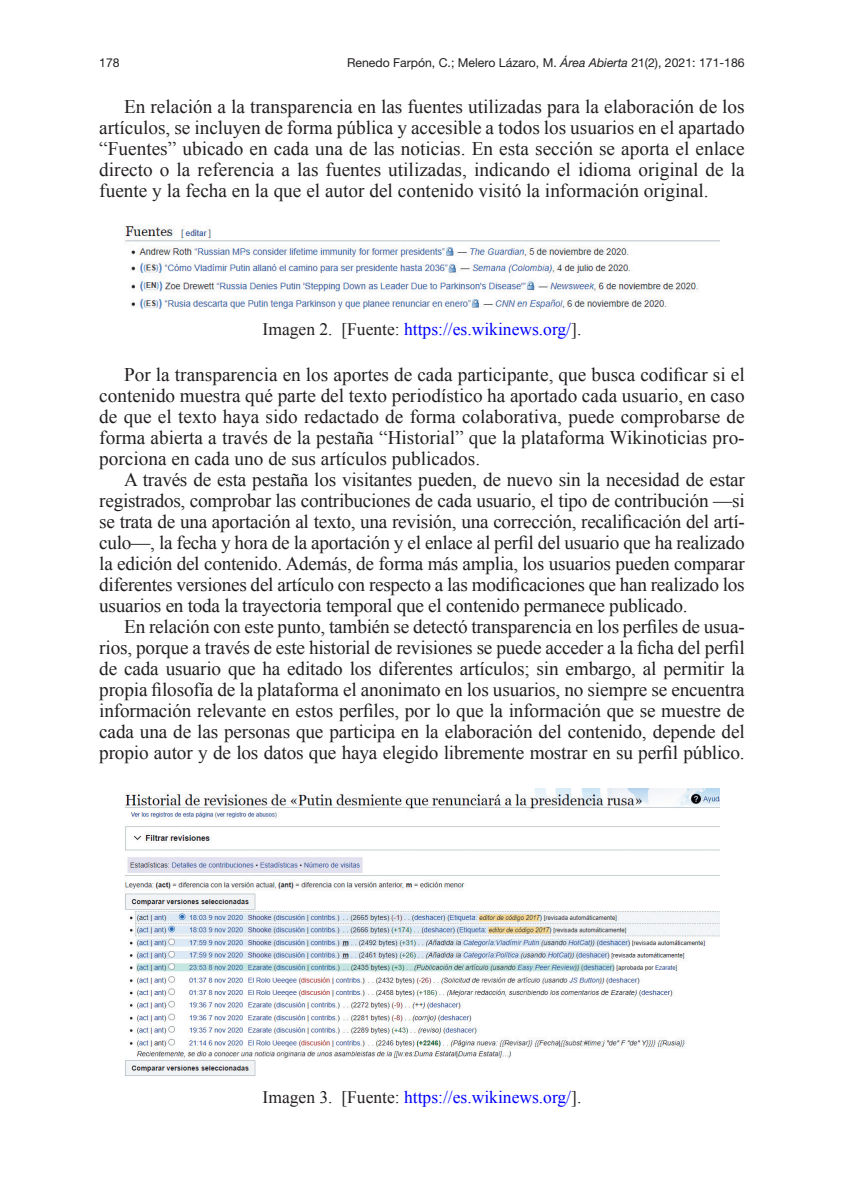
<style>
.page{position:relative;width:844px;height:1191px;background:#fff}
.page>*{position:absolute;margin:0;border:0;box-sizing:border-box;transform-origin:0 0}
.t1{font:19.25px/21px "Times New Roman";letter-spacing:-.005em;color:#231f20;text-align:justify}
.t2{font:17.5px "Times New Roman";color:#00f}
.t3{font:12.25px "Helvetica Neue LT Pro";color:#231f20}
.s1{font-style:italic}
.s2{color:#231f20}
</style>
<div class="page">
<img style="left:124px;top:226px;width:595px;height:83px">
<img style="left:125px;top:788px;width:594px;height:288px">
<p class="t3" style="left:99px;top:55px;width:22px">178</p>
<p class="t3" style="left:347px;top:55px;width:399px">Renedo Farpón, C.; Melero Lázaro, M. <span class="s1">Área Abierta</span> 21(2), 2021: 171-186</p>
<p class="t1" style="left:99px;top:95px;width:646px;text-indent:25px">En relación a la transparencia en las fuentes utilizadas para la elaboración de los artículos, se incluyen de forma pública y accesible a todos los usuarios en el apartado “Fuentes” ubicado en cada una de las noticias. En esta sección se aporta el enlace directo o la referencia a las fuentes utilizadas, indicando el idioma original de la fuente y la fecha en la que el autor del contenido visitó la información original.</p>
<p class="t2" style="left:262px;top:318px;width:320px"><span class="s2">Imagen 2. [Fuente:</span> https://es.wikinews.org/<span class="s2">].</span></p>
<p class="t1" style="left:99px;top:364px;width:646px;text-indent:25px">Por la transparencia en los aportes de cada participante, que busca codificar si el contenido muestra qué parte del texto periodístico ha aportado cada usuario, en caso de que el texto haya sido redactado de forma colaborativa, puede comprobarse de forma abierta a través de la pestaña “Historial” que la plataforma Wikinoticias pro&shy;porciona en cada uno de sus artículos publicados.</p>
<p class="t1" style="left:99px;top:469px;width:647px;text-indent:25px">A través de esta pestaña los visitantes pueden, de nuevo sin la necesidad de estar registrados, comprobar las contribuciones de cada usuario, el tipo de contribución —si se trata de una aportación al texto, una revisión, una corrección, recalificación del artí&shy;culo—, la fecha y hora de la aportación y el enlace al perfil del usuario que ha realizado la edición del contenido. Además, de forma más amplia, los usuarios pueden comparar diferentes versiones del artículo con respecto a las modificaciones que han realizado los usuarios en toda la trayectoria temporal que el contenido permanece publicado.</p>
<p class="t1" style="left:99px;top:616px;width:646px;text-indent:25px">En relación con este punto, también se detectó transparencia en los perfiles de usua&shy;rios, porque a través de este historial de revisiones se puede acceder a la ficha del perfil de cada usuario que ha editado los diferentes artículos; sin embargo, al permitir la propia filosofía de la plataforma el anonimato en los usuarios, no siempre se encuentra información relevante en estos perfiles, por lo que la información que se muestre de cada una de las personas que participa en la elaboración del contenido, depende del propio autor y de los datos que haya elegido libremente mostrar en su perfil público.</p>
<p class="t2" style="left:262px;top:1085px;width:320px"><span class="s2">Imagen 3. [Fuente:</span> https://es.wikinews.org/<span class="s2">].</span></p>
</div>
